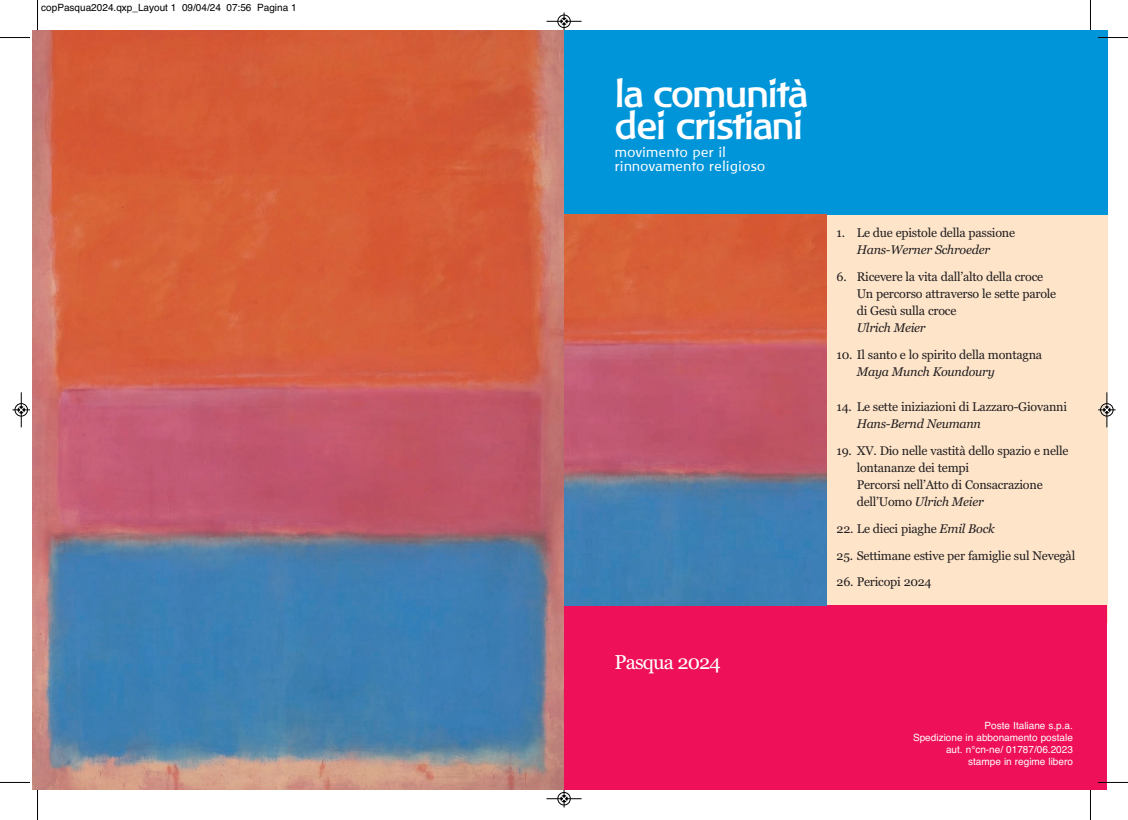
<style>
.page{position:relative;width:1128px;height:820px;background:#fff}
.page>*{position:absolute;margin:0;border:0;box-sizing:border-box;transform-origin:0 0}
.t1{font:700 37.5px/31.2px "Baar Philos";letter-spacing:-.04em;color:#fff}
.t2{font:20px "Georgia";letter-spacing:-.045em;color:#fff}
.t3{font:13.75px/13.8px "Baar Philos";color:#fff}
.t4{font:12.5px/17.1px "Georgia";letter-spacing:-.02em;color:#231f20}
.t5{font:italic 12.5px "Georgia";letter-spacing:-.02em;color:#231f20}
.t6{font:10px/12px "Helvetica";color:#fff;text-align:right}
.t7{font:10px "Helvetica";color:#000}
.s1{font-style:italic}
</style>
<div class="page">
<div style="left:799px;top:195px;width:308px;height:427px;background:#fee5ca"></div>
<div style="left:564px;top:30px;width:543px;height:185px;background:#0095d9"></div>
<img style="left:33px;top:30px;width:531px;height:759px">
<div style="left:564px;top:604px;width:542px;height:185px;background:#ee1059"></div>
<img style="left:564px;top:215px;width:262px;height:389px">
<hr style="left:37px;top:0;width:1px;height:30px;background:#000">
<hr style="left:0;top:37px;width:30px;height:1px;background:#000">
<hr style="left:1090px;top:0;width:1px;height:30px;background:#000">
<hr style="left:1097px;top:37px;width:30px;height:1px;background:#000">
<hr style="left:37px;top:789px;width:1px;height:30px;background:#000">
<hr style="left:0;top:781px;width:30px;height:1px;background:#000">
<hr style="left:1090px;top:789px;width:1px;height:30px;background:#000">
<hr style="left:1097px;top:781px;width:30px;height:1px;background:#000">
<hr style="left:546px;top:21px;width:35px;height:1px;background:#000">
<div style="left:557px;top:15px;width:13px;height:13px;border:1px solid #000;border-radius:50%"></div>
<svg style="left:561px;top:13px;width:6px;height:17px"></svg>
<div style="left:557px;top:791px;width:13px;height:14px;border:1px solid #fff;border-radius:50%"></div>
<hr style="left:546px;top:798px;width:35px;height:1px;background:#000">
<div style="left:557px;top:791px;width:13px;height:13px;border:1px solid #000;border-radius:50%"></div>
<svg style="left:561px;top:789px;width:6px;height:18px"></svg>
<hr style="left:21px;top:392px;width:1px;height:35px;background:#000">
<div style="left:15px;top:403px;width:13px;height:13px;border:1px solid #000;border-radius:50%"></div>
<svg style="left:12px;top:406px;width:18px;height:7px"></svg>
<hr style="left:1106px;top:392px;width:1px;height:35px;background:#000">
<div style="left:1100px;top:403px;width:13px;height:13px;border:1px solid #000;border-radius:50%"></div>
<svg style="left:1098px;top:406px;width:17px;height:7px"></svg>
<p class="t7" style="left:41px;top:2px;width:257px">copPasqua2024.qxp_Layout 1 09/04/24 07:56 Pagina 1</p>
<h1 class="t1" style="left:614px;top:79px;width:195px">la comunità dei cristiani</h1>
<p class="t3" style="left:614px;top:146px;width:152px">movimento per il rinnovamento religioso</p>
<h2 class="t2" style="left:614px;top:649px;width:108px">Pasqua 2024</h2>
<p class="t4" style="left:836px;top:224px;width:180px">1. Le due epistole della passione</p>
<p class="t5" style="left:856px;top:242px;width:135px">Hans-Werner Schroeder</p>
<p class="t4" style="left:856px;top:268px;width:201px;text-indent:-20px">6. Ricevere la vita dall’alto della croce<br>Un percorso attraverso le sette parole di Gesù sulla croce</p>
<p class="t5" style="left:856px;top:320px;width:70px">Ulrich Meier</p>
<p class="t4" style="left:836px;top:346px;width:207px">10. Il santo e lo spirito della montagna</p>
<p class="t5" style="left:856px;top:364px;width:139px">Maya Munch Koundoury</p>
<p class="t4" style="left:836px;top:397px;width:232px">14. Le sette iniziazioni di Lazzaro-Giovanni</p>
<p class="t5" style="left:856px;top:416px;width:126px">Hans-Bernd Neumann</p>
<p class="t4" style="left:856px;top:441px;width:213px;text-indent:-20px">19. XV. Dio nelle vastità dello spazio e nelle lontananze dei tempi<br>Percorsi nell’Atto di Consacrazione dell’Uomo <span class="s1">Ulrich Meier</span></p>
<p class="t4" style="left:836px;top:519px;width:160px">22. Le dieci piaghe <span class="s1">Emil Bock</span></p>
<p class="t4" style="left:836px;top:546px;width:240px">25. Settimane estive per famiglie sul Nevegàl</p>
<p class="t4" style="left:836px;top:573px;width:97px">26. Pericopi 2024</p>
<p class="t6" style="left:913px;top:719px;width:161px">Poste Italiane s.p.a.<br>Spedizione in abbonamento postale aut. n°cn-ne/ 01787/06.2023 stampe in regime libero</p>
</div>
